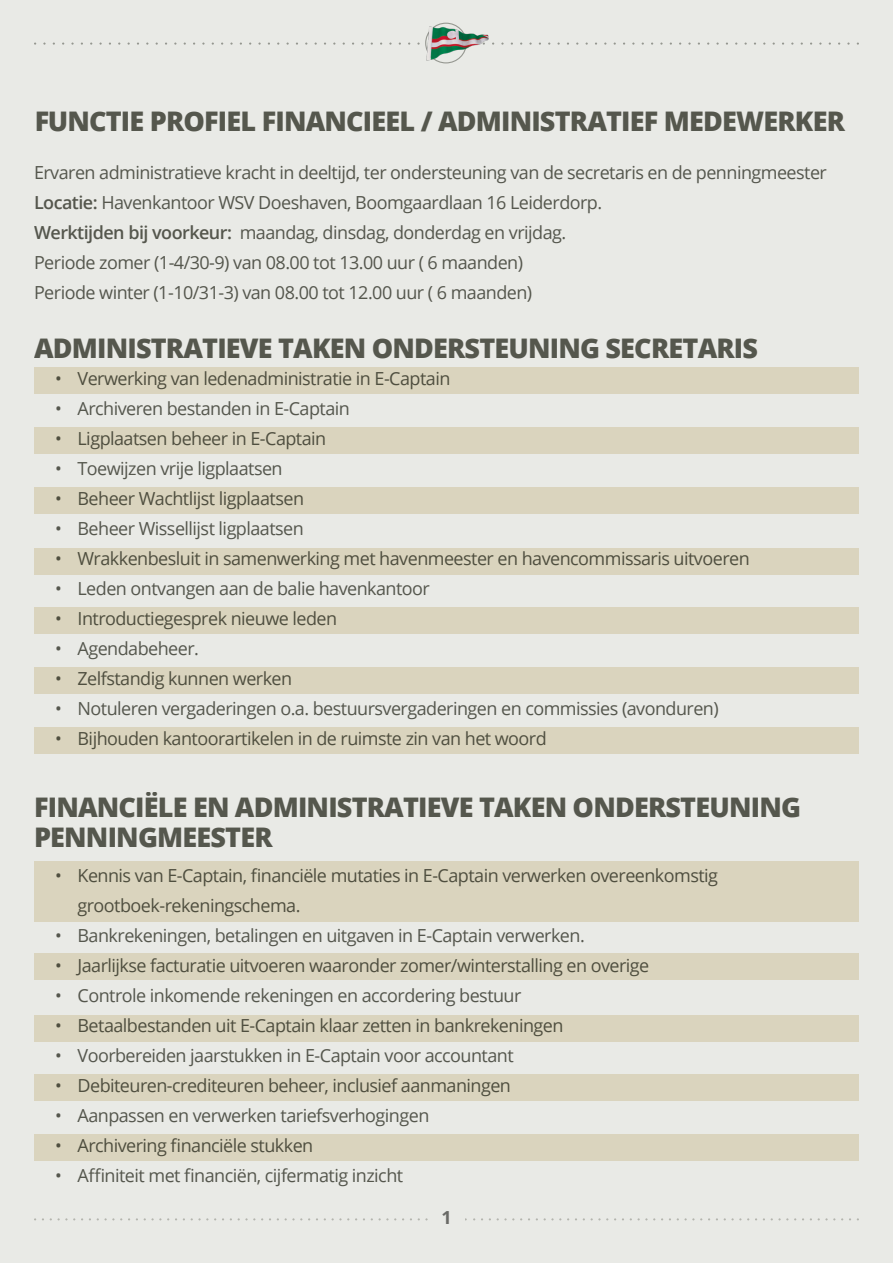
<style>
.page{position:relative;width:893px;height:1263px;background:#e9eae6}
.page>*{position:absolute;margin:0;border:0;box-sizing:border-box;transform-origin:0 0}
.t1{font:800 27px/30px "Open Sans";letter-spacing:-.03em;color:#5d5f56}
.t2{font:18px/30px "Open Sans";letter-spacing:-.03em;color:#5d5f56}
.t3{font:700 18px "Open Sans";color:#000}
.s1{font-weight:600}
</style>
<div class="page">
<img style="left:425px;top:22px;width:79px;height:42px">
<div style="left:34px;top:367px;width:825px;height:27px;background:#dad4be"></div>
<div style="left:34px;top:428px;width:825px;height:26px;background:#dad4be"></div>
<div style="left:34px;top:488px;width:825px;height:26px;background:#dad4be"></div>
<div style="left:34px;top:548px;width:825px;height:26px;background:#dad4be"></div>
<div style="left:34px;top:607px;width:825px;height:26px;background:#dad4be"></div>
<div style="left:34px;top:667px;width:825px;height:26px;background:#dad4be"></div>
<div style="left:34px;top:727px;width:825px;height:26px;background:#dad4be"></div>
<div style="left:34px;top:862px;width:825px;height:60px;background:#dad4be"></div>
<div style="left:34px;top:1074px;width:825px;height:27px;background:#dad4be"></div>
<div style="left:34px;top:954px;width:825px;height:26px;background:#dad4be"></div>
<div style="left:34px;top:1015px;width:825px;height:27px;background:#dad4be"></div>
<div style="left:34px;top:1134px;width:825px;height:27px;background:#dad4be"></div>
<h1 class="t1" style="left:34px;top:105px;width:812px">FUNCTIE PROFIEL FINANCIEEL / ADMINISTRATIEF MEDEWERKER</h1>
<p class="t2" style="left:34px;top:157px;width:794px">Ervaren administratieve kracht in deeltijd, ter ondersteuning van de secretaris en de penningmeester <span class="s1">Locatie:</span> Havenkantoor WSV Doeshaven, Boomgaardlaan 16 Leiderdorp.<br><span class="s1">Werktijden bij voorkeur:</span> maandag, dinsdag, donderdag en vrijdag.<br>Periode zomer (1-4/30-9) van 08.00 tot 13.00 uur ( 6 maanden)<br>Periode winter (1-10/31-3) van 08.00 tot 12.00 uur ( 6 maanden)</p>
<h1 class="t1" style="left:34px;top:332px;width:726px">ADMINISTRATIEVE TAKEN ONDERSTEUNING SECRETARIS</h1>
<p class="t2" style="left:55px;top:363px;width:397px">• Verwerking van ledenadministratie in E-Captain</p>
<p class="t2" style="left:55px;top:393px;width:296px">• Archiveren bestanden in E-Captain</p>
<p class="t2" style="left:55px;top:423px;width:273px">• Ligplaatsen beheer in E-Captain</p>
<p class="t2" style="left:55px;top:453px;width:229px">• Toewijzen vrije ligplaatsen</p>
<p class="t2" style="left:55px;top:483px;width:251px">• Beheer Wachtlijst ligplaatsen</p>
<p class="t2" style="left:55px;top:513px;width:250px">• Beheer Wissellijst ligplaatsen</p>
<p class="t2" style="left:55px;top:543px;width:696px">• Wrakkenbesluit in samenwerking met havenmeester en havencommissaris uitvoeren</p>
<p class="t2" style="left:55px;top:573px;width:376px">• Leden ontvangen aan de balie havenkantoor</p>
<p class="t2" style="left:55px;top:603px;width:284px">• Introductiegesprek nieuwe leden</p>
<p class="t2" style="left:55px;top:633px;width:145px">• Agendabeheer.</p>
<p class="t2" style="left:55px;top:663px;width:239px">• Zelfstandig kunnen werken</p>
<p class="t2" style="left:55px;top:693px;width:665px">• Notuleren vergaderingen o.a. bestuursvergaderingen en commissies (avonduren)</p>
<p class="t2" style="left:55px;top:723px;width:493px">• Bijhouden kantoorartikelen in de ruimste zin van het woord</p>
<h1 class="t1" style="left:34px;top:791px;width:769px">FINANCIËLE EN ADMINISTRATIEVE TAKEN ONDERSTEUNING<br>PENNINGMEESTER</h1>
<p class="t2" style="left:78px;top:860px;width:642px;text-indent:-22px">• Kennis van E-Captain, financiële mutaties in E-Captain verwerken overeenkomstig grootboek-rekeningschema.</p>
<p class="t2" style="left:55px;top:920px;width:531px">• Bankrekeningen, betalingen en uitgaven in E-Captain verwerken.</p>
<p class="t2" style="left:55px;top:950px;width:596px">• Jaarlijkse facturatie uitvoeren waaronder zomer/winterstalling en overige</p>
<p class="t2" style="left:55px;top:980px;width:468px">• Controle inkomende rekeningen en accordering bestuur</p>
<p class="t2" style="left:55px;top:1010px;width:510px">• Betaalbestanden uit E-Captain klaar zetten in bankrekeningen</p>
<p class="t2" style="left:55px;top:1040px;width:460px">• Voorbereiden jaarstukken in E-Captain voor accountant</p>
<p class="t2" style="left:55px;top:1070px;width:457px">• Debiteuren-crediteuren beheer, inclusief aanmaningen</p>
<p class="t2" style="left:55px;top:1100px;width:376px">• Aanpassen en verwerken tariefsverhogingen</p>
<p class="t2" style="left:55px;top:1130px;width:260px">• Archivering financiële stukken</p>
<p class="t2" style="left:55px;top:1160px;width:350px">• Affiniteit met financiën, cijfermatig inzicht</p>
<p class="t3" style="left:441px;top:1205px;width:12px">1</p>
</div>
